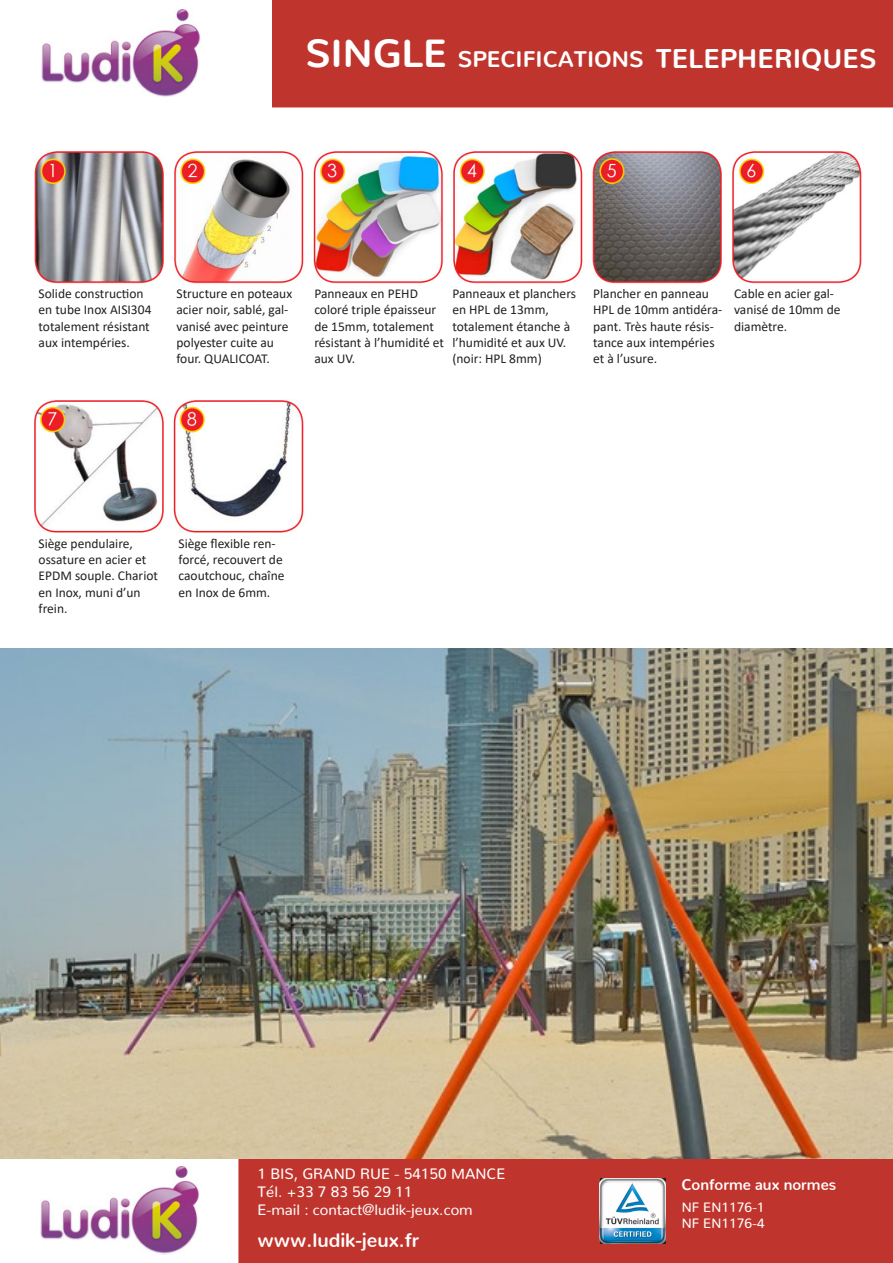
<style>
.page{position:relative;width:893px;height:1263px;background:#fff}
.page>*{position:absolute;margin:0;border:0;box-sizing:border-box;transform-origin:0 0}
.t1{font:700 27px "Nunito";color:#fff}
.t2{font:700 22.5px "Nunito";color:#fff}
.t3{font:700 19.5px "Nunito";color:#fff}
.t4{font:700 15.3px "Nunito";color:#fff}
.t5{font:15px/18px "Nunito";color:#fff}
.t6{font:13.5px/16.2px "Calibri";color:#231f20}
.t7{font:13.5px "Nunito";color:#fff}
.s1{font-size:39px}
</style>
<div class="page">
<img style="left:41px;top:9px;width:160px;height:87px">
<div style="left:238px;top:1158px;width:655px;height:105px;background:#bf352d"></div>
<img style="left:40px;top:1167px;width:160px;height:87px">
<img style="left:600px;top:1178px;width:65px;height:65px">
<div style="left:273px;top:0;width:620px;height:107px;background:#bf352d"></div>
<img style="left:34px;top:151px;width:828px;height:133px">
<img style="left:34px;top:400px;width:270px;height:132px">
<img style="left:0;top:648px;width:892px;height:510px">
<p class="t2" style="left:305px;top:39px;width:340px"><span class="s1">SINGLE</span> SPECIFICATIONS</p>
<p class="t1" style="left:656px;top:34px;width:222px">TELEPHERIQUES</p>
<p class="t6" style="left:39px;top:285px;width:114px">Solide construction en tube Inox AISI304</p>
<p class="t6" style="left:39px;top:318px;width:113px">totalement résistant aux intempéries.</p>
<p class="t6" style="left:176px;top:285px;width:117px">Structure en poteaux acier noir, sablé, gal&shy;vanisé avec peinture polyester cuite au four. QUALICOAT.</p>
<p class="t6" style="left:314px;top:285px;width:123px">Panneaux en PEHD coloré triple épaisseur</p>
<p class="t6" style="left:314px;top:318px;width:131px">de 15mm, totalement résistant à l’humidité et aux UV.</p>
<p class="t6" style="left:452px;top:285px;width:125px">Panneaux et planchers en HPL de 13mm, totalement étanche à l’humidité et aux UV.</p>
<p class="t6" style="left:452px;top:350px;width:91px">(noir: HPL 8mm)</p>
<p class="t6" style="left:593px;top:285px;width:131px">Plancher en panneau<br>HPL de 10mm antidéra&shy;pant. Très haute résis&shy;tance aux intempéries et à l’usure.</p>
<p class="t6" style="left:734px;top:285px;width:108px">Cable en acier gal&shy;vanisé de 10mm de diamètre.</p>
<p class="t6" style="left:39px;top:535px;width:121px">Siège pendulaire, ossature en acier et<br>EPDM souple. Chariot</p>
<p class="t6" style="left:39px;top:584px;width:103px">en Inox, muni d’un frein.</p>
<p class="t6" style="left:179px;top:535px;width:107px">Siège flexible ren&shy;forcé, recouvert de caoutchouc, chaîne en Inox de 6mm.</p>
<p class="t5" style="left:258px;top:1163px;width:250px">1 BIS, GRAND RUE - 54150 MANCE<br>Tél. +33 7 83 56 29 11<br>E-mail : contact@ludik-jeux.com</p>
<p class="t3" style="left:258px;top:1222px;width:163px">www.ludik-jeux.fr</p>
<p class="t4" style="left:682px;top:1171px;width:156px">Conforme aux normes</p>
<p class="t7" style="left:682px;top:1195px;width:84px">NF EN1176-1</p>
<p class="t7" style="left:682px;top:1211px;width:84px">NF EN1176-4</p>
</div>
